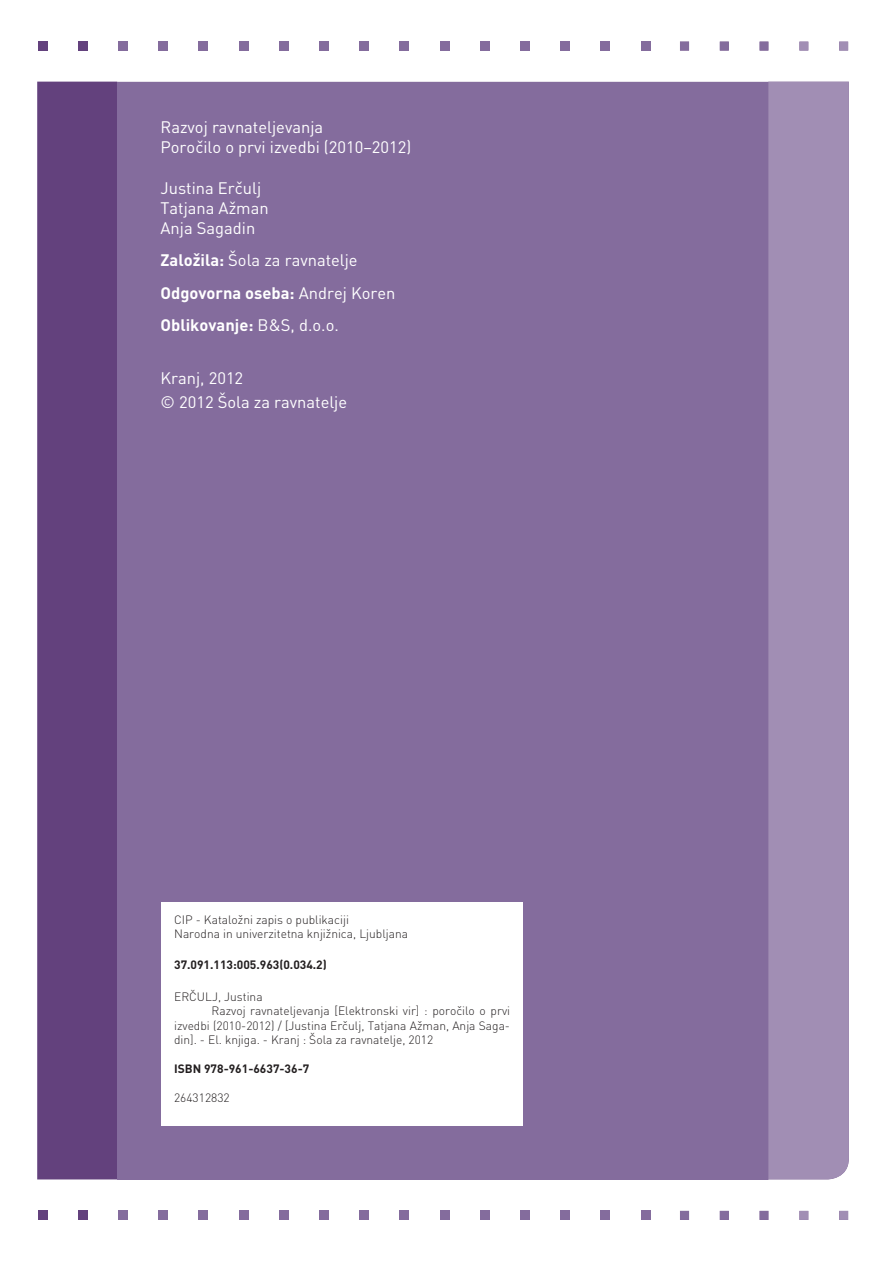
<style>
.page{position:relative;width:893px;height:1263px;background:#fff}
.page>*{position:absolute;margin:0;border:0;box-sizing:border-box;transform-origin:0 0}
.t1{font:16.5px/19.8px "DI Ncr";color:#fff}
.t2{font:300 12px/14.4px "DI Ncr";color:#231f20}
.t3{font:700 12px "DI Ncr";color:#231f20}
.s1{font-weight:700}
</style>
<div class="page">
<div style="left:37px;top:82px;width:80px;height:1097px;background:#63417d"></div>
<div style="left:78px;top:42px;width:9px;height:9px;background:#63417d"></div>
<div style="left:38px;top:42px;width:9px;height:9px;background:#63417d"></div>
<div style="left:78px;top:1211px;width:9px;height:9px;background:#63417d"></div>
<div style="left:38px;top:1211px;width:9px;height:9px;background:#63417d"></div>
<div style="left:117px;top:82px;width:651px;height:1097px;background:#846c9d"></div>
<div style="left:641px;top:42px;width:9px;height:9px;background:#846c9d"></div>
<div style="left:601px;top:42px;width:9px;height:9px;background:#846c9d"></div>
<div style="left:561px;top:42px;width:9px;height:9px;background:#846c9d"></div>
<div style="left:520px;top:42px;width:9px;height:9px;background:#846c9d"></div>
<div style="left:480px;top:42px;width:9px;height:9px;background:#846c9d"></div>
<div style="left:440px;top:42px;width:9px;height:9px;background:#846c9d"></div>
<div style="left:400px;top:42px;width:9px;height:9px;background:#846c9d"></div>
<div style="left:360px;top:42px;width:9px;height:9px;background:#846c9d"></div>
<div style="left:319px;top:42px;width:10px;height:9px;background:#846c9d"></div>
<div style="left:279px;top:42px;width:9px;height:9px;background:#846c9d"></div>
<div style="left:239px;top:42px;width:9px;height:9px;background:#846c9d"></div>
<div style="left:199px;top:42px;width:9px;height:9px;background:#846c9d"></div>
<div style="left:159px;top:42px;width:9px;height:9px;background:#846c9d"></div>
<div style="left:118px;top:42px;width:10px;height:9px;background:#846c9d"></div>
<div style="left:641px;top:1211px;width:9px;height:9px;background:#846c9d"></div>
<div style="left:601px;top:1211px;width:9px;height:9px;background:#846c9d"></div>
<div style="left:561px;top:1211px;width:9px;height:9px;background:#846c9d"></div>
<div style="left:520px;top:1211px;width:9px;height:9px;background:#846c9d"></div>
<div style="left:480px;top:1211px;width:9px;height:9px;background:#846c9d"></div>
<div style="left:440px;top:1211px;width:9px;height:9px;background:#846c9d"></div>
<div style="left:400px;top:1211px;width:9px;height:9px;background:#846c9d"></div>
<div style="left:360px;top:1211px;width:9px;height:9px;background:#846c9d"></div>
<div style="left:319px;top:1211px;width:10px;height:9px;background:#846c9d"></div>
<div style="left:279px;top:1211px;width:9px;height:9px;background:#846c9d"></div>
<div style="left:239px;top:1211px;width:9px;height:9px;background:#846c9d"></div>
<div style="left:199px;top:1211px;width:9px;height:9px;background:#846c9d"></div>
<div style="left:159px;top:1211px;width:9px;height:9px;background:#846c9d"></div>
<div style="left:118px;top:1211px;width:10px;height:9px;background:#846c9d"></div>
<div style="left:768px;top:82px;width:81px;height:1097px;background:#a18eb4"></div>
<svg style="left:680px;top:42px;width:168px;height:9px"></svg>
<svg style="left:680px;top:1211px;width:168px;height:9px"></svg>
<div style="left:161px;top:902px;width:362px;height:223px;background:#fff"></div>
<h1 class="t1" style="left:160px;top:119px;width:252px">Razvoj ravnateljevanja<br>PoroËilo o prvi izvedbi (2010−2012)</h1>
<h1 class="t1" style="left:160px;top:180px;width:110px">Justina ErËulj<br>Tatjana Ažman<br>Anja Sagadin</h1>
<h1 class="t1" style="left:160px;top:246px;width:236px;line-height:32.5px"><span class="s1">Zaloæila:</span> Šola za ravnatelje<br><span class="s1">Odgovorna oseba:</span> Andrej Koren<br><span class="s1">Oblikovanje:</span> B&amp;S, d.o.o.</h1>
<h1 class="t1" style="left:160px;top:368px;width:188px;line-height:24px">Kranj, 2012<br>ç 2012 Šola za ravnatelje</h1>
<p class="t2" style="left:174px;top:913px;width:235px">CIP - Kataložni zapis o publikaciji<br>Narodna in univerzitetna knjižnica, Ljubljana</p>
<p class="t3" style="left:174px;top:961px;width:154px">37.091.113:005.963(0.034.2)</p>
<p class="t2" style="left:174px;top:991px;width:90px">ERâULJ, Justina</p>
<p class="t2" style="left:212px;top:1005px;width:300px">Razvoj ravnateljevanja [Elektronski vir] : poroãilo o prvi</p>
<p class="t2" style="left:174px;top:1019px;width:337px">izvedbi (2010-2012) / [Justina Erãulj, Tatjana Ažman, Anja Saga-</p>
<p class="t2" style="left:174px;top:1034px;width:261px">din]. - El. knjiga. - Kranj : Šola za ravnatelje, 2012</p>
<p class="t3" style="left:174px;top:1064px;width:137px">ISBN 978-961-6637-36-7</p>
<p class="t2" style="left:174px;top:1091px;width:57px">264312832</p>
</div>
